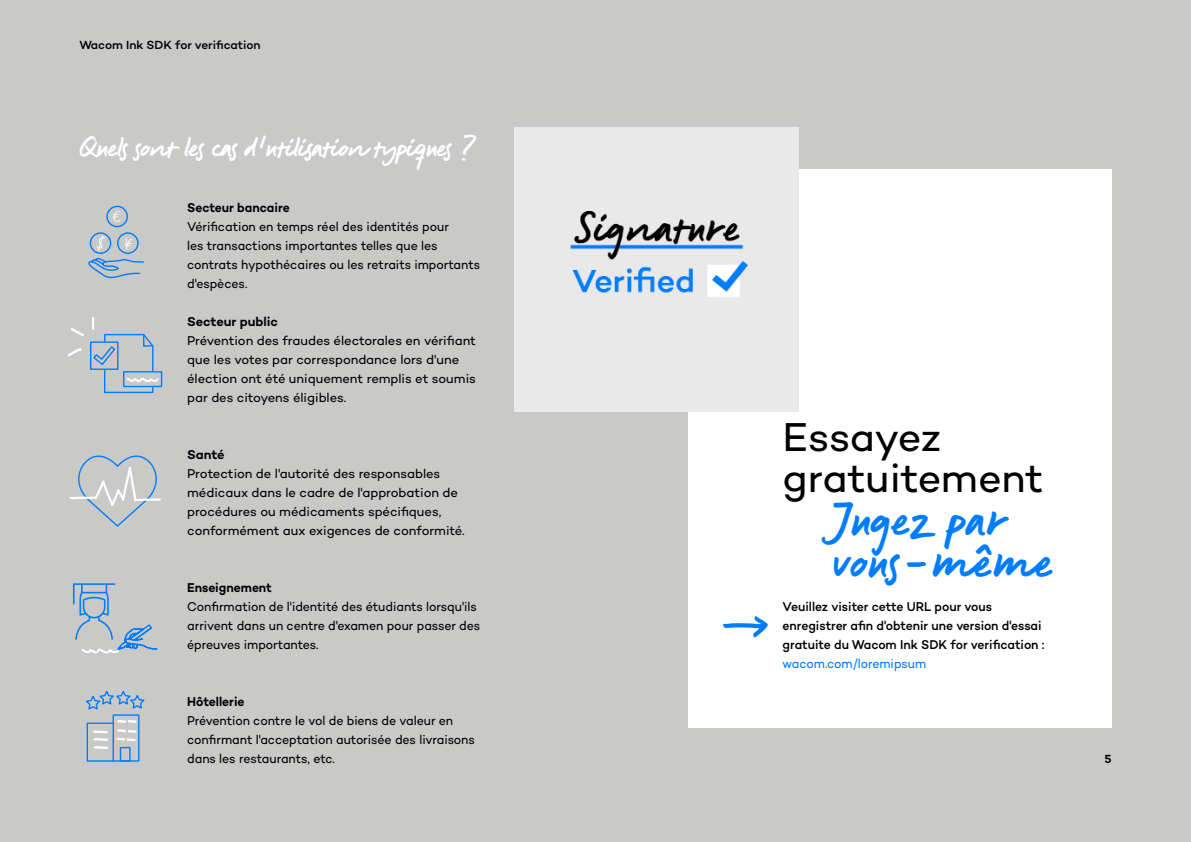
<style>
.page{position:relative;width:1191px;height:842px;background:#c9c9c7}
.page>*{position:absolute;margin:0;border:0;box-sizing:border-box;transform-origin:0 0}
.t1{font:49.2px/41.2px "Signature Wacom";color:#007dff}
.t2{font:41px/41px "Campton Wacom";letter-spacing:-.01em;color:#000}
.t3{font:28px "Signature Wacom";letter-spacing:-.04em;color:#fff}
.t4{font:13px/19px "Campton Wacom";letter-spacing:-.005em;color:#000;scale:.95 1}
.t5{font:13px/19px "Campton Wacom";letter-spacing:-.005em;color:#000}
.t6{font:500 13px/19px "Campton Wacom";color:#000;scale:.95 1}
.t7{font:600 13px "Campton Wacom";color:#000;scale:.95 1}
.t8{font:13px "Campton Wacom";letter-spacing:-.005em;color:#007dff;scale:.95 1}
.t9{font:600 13px "Campton Wacom";color:#000}
.t10{font:500 12px "Campton Wacom";letter-spacing:-.005em;color:#000}
.t11{font:600 12px "Campton Wacom";color:#000}
</style>
<div class="page">
<div style="left:688px;top:169px;width:423px;height:559px;background:#fff"></div>
<img style="left:514px;top:127px;width:284px;height:284px">
<svg style="left:723px;top:616px;width:44px;height:21px"></svg>
<svg style="left:88px;top:205px;width:56px;height:74px"></svg>
<svg style="left:69px;top:455px;width:92px;height:72px"></svg>
<svg style="left:68px;top:348px;width:14px;height:8px"></svg>
<svg style="left:70px;top:328px;width:14px;height:8px"></svg>
<div style="left:123px;top:371px;width:39px;height:16px;background:#c9c9c7;border:1px solid #007dff"></div>
<svg style="left:90px;top:341px;width:1px;height:29px"></svg>
<svg style="left:91px;top:317px;width:67px;height:77px"></svg>
<svg style="left:73px;top:583px;width:85px;height:71px"></svg>
<svg style="left:86px;top:690px;width:59px;height:72px"></svg>
<p class="t10" style="left:79px;top:37px;width:183px">Wacom Ink SDK for verification</p>
<h3 class="t3" style="left:79px;top:129px;width:398px">Quels sont les cas d'utilisation typiques ?</h3>
<p class="t7" style="left:187px;top:200px;width:109px">Secteur bancaire</p>
<p class="t4" style="left:187px;top:217px;width:310px">Vérification en temps réel des identités pour<br>les transactions importantes telles que les contrats hypothécaires ou les retraits importants d'espèces.</p>
<p class="t9" style="left:187px;top:314px;width:92px">Secteur public</p>
<p class="t5" style="left:187px;top:331px;width:290px">Prévention des fraudes électorales en vérifiant que les votes par correspondance lors d'une élection ont été uniquement remplis et soumis par des citoyens éligibles.</p>
<p class="t9" style="left:187px;top:447px;width:39px">Santé</p>
<p class="t5" style="left:187px;top:464px;width:279px">Protection de l'autorité des responsables médicaux dans le cadre de l'approbation de procédures ou médicaments spécifiques, conformément aux exigences de conformité.</p>
<p class="t7" style="left:187px;top:580px;width:91px">Enseignement</p>
<p class="t4" style="left:187px;top:597px;width:310px">Confirmation de l'identité des étudiants lorsqu'ils arrivent dans un centre d'examen pour passer des épreuves importantes.</p>
<p class="t7" style="left:187px;top:694px;width:62px">Hôtellerie</p>
<p class="t4" style="left:187px;top:711px;width:304px">Prévention contre le vol de biens de valeur en confirmant l'acceptation autorisée des livraisons dans les restaurants, etc.</p>
<h2 class="t2" style="left:782px;top:416px;width:262px">Essayez gratuitement</h2>
<h1 class="t1" style="left:828px;top:496px;width:227px">Jugez par vous-même</h1>
<p class="t6" style="left:782px;top:597px;width:277px">Veuillez visiter cette URL pour vous enregistrer afin d'obtenir une version d'essai gratuite du Wacom Ink SDK for verification :</p>
<p class="t8" style="left:782px;top:656px;width:153px">wacom.com/loremipsum</p>
<p class="t11" style="left:1104px;top:751px;width:9px">5</p>
</div>
